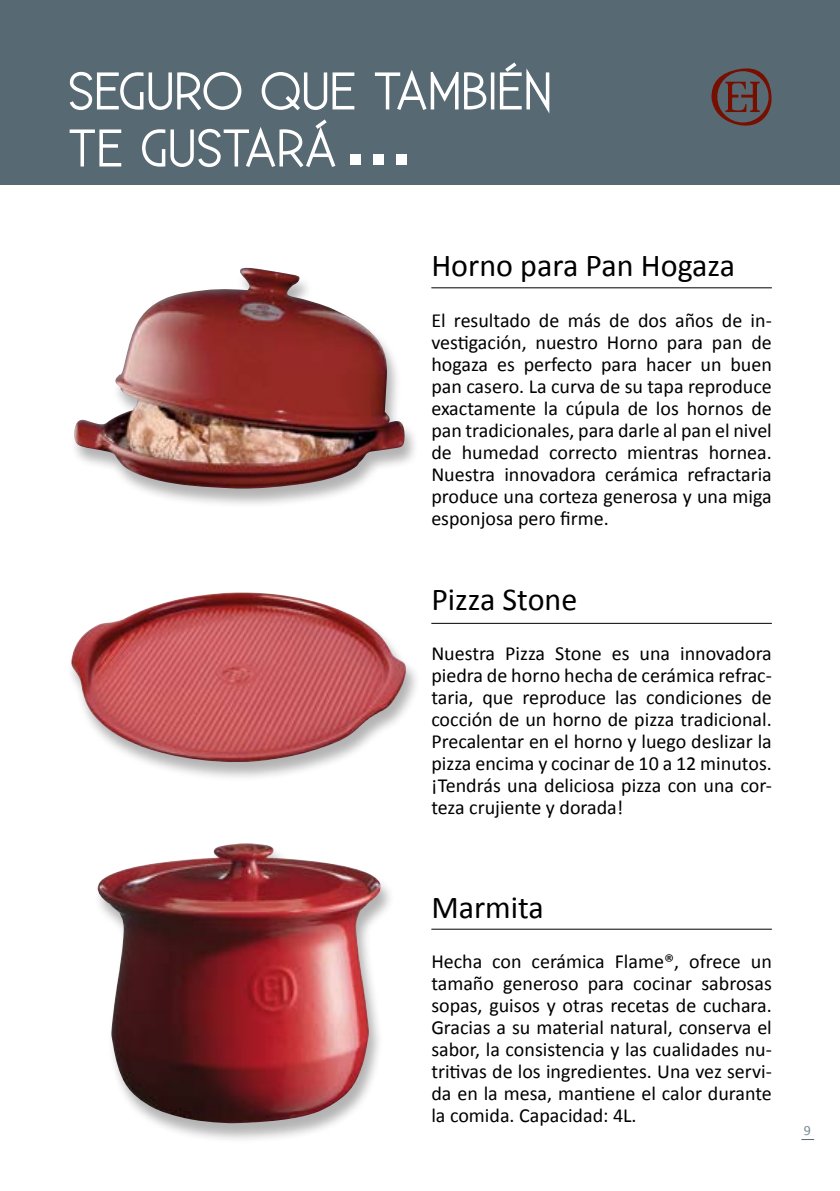
<style>
.page{position:relative;width:840px;height:1191px;background:#fff}
.page>*{position:absolute;margin:0;border:0;box-sizing:border-box;transform-origin:0 0}
.t1{font:300 172px "Existence";color:#fff}
.t2{font:32px "Calibri";color:#000}
.t3{font:20px/22px "Calibri";color:#000;text-align:justify}
.t4{font:14px "Calibri";color:#778891}
</style>
<div class="page">
<svg style="left:801px;top:1139px;width:12px;height:1px"></svg>
<div style="left:0;top:0;width:839px;height:185px;background:#576972"></div>
<svg style="left:69px;top:71px;width:173px;height:40px"></svg>
<svg style="left:261px;top:72px;width:94px;height:39px"></svg>
<svg style="left:374px;top:70px;width:113px;height:40px"></svg>
<div style="left:490px;top:72px;width:4px;height:37px;border:2px solid #fff"></div>
<svg style="left:499px;top:62px;width:51px;height:52px"></svg>
<svg style="left:69px;top:129px;width:53px;height:38px"></svg>
<svg style="left:142px;top:119px;width:194px;height:49px"></svg>
<div style="left:67px;top:593px;width:353px;height:189px;background:#000;opacity:.3"></div>
<img style="left:71px;top:592px;width:335px;height:171px">
<div style="left:70px;top:269px;width:349px;height:240px;background:#000;opacity:.3"></div>
<img style="left:74px;top:268px;width:331px;height:221px">
<div style="left:93px;top:845px;width:301px;height:298px;background:#000;opacity:.3"></div>
<img style="left:98px;top:843px;width:282px;height:280px">
<svg style="left:711px;top:68px;width:61px;height:58px"></svg>
<hr style="left:431px;top:287px;width:340px;height:1px;background:#000">
<hr style="left:431px;top:623px;width:340px;height:1px;background:#000">
<hr style="left:431px;top:928px;width:340px;height:1px;background:#000">
<h1 class="t1" style="left:339px;top:-24px;width:79px">...</h1>
<h2 class="t2" style="left:431px;top:245px;width:305px">Horno para Pan Hogaza</h2>
<p class="t3" style="left:431px;top:309px;width:342px">El resultado de más de dos años de in&shy;vestigación, nuestro Horno para pan de hogaza es perfecto para hacer un buen pan casero. La curva de su tapa reproduce exactamente la cúpula de los hornos de pan tradicionales, para darle al pan el nivel de humedad correcto mientras hornea.<br>Nuestra innovadora cerámica refractaria produce una corteza generosa y una miga esponjosa pero firme.</p>
<h2 class="t2" style="left:431px;top:579px;width:147px">Pizza Stone</h2>
<p class="t3" style="left:431px;top:642px;width:342px">Nuestra Pizza Stone es una innovadora piedra de horno hecha de cerámica refrac&shy;taria, que reproduce las condiciones de cocción de un horno de pizza tradicional.<br>Precalentar en el horno y luego deslizar la pizza encima y cocinar de 10 a 12 minutos. ¡Tendrás una deliciosa pizza con una cor&shy;teza crujiente y dorada!</p>
<h2 class="t2" style="left:431px;top:887px;width:114px">Marmita</h2>
<p class="t3" style="left:431px;top:950px;width:342px">Hecha con cerámica Flame®, ofrece un tamaño generoso para cocinar sabrosas sopas, guisos y otras recetas de cuchara.<br>Gracias a su material natural, conserva el sabor, la consistencia y las cualidades nu&shy;tritivas de los ingredientes. Una vez servi&shy;da en la mesa, mantiene el calor durante la comida. Capacidad: 4L.</p>
<p class="t4" style="left:803px;top:1122px;width:9px">9</p>
</div>
